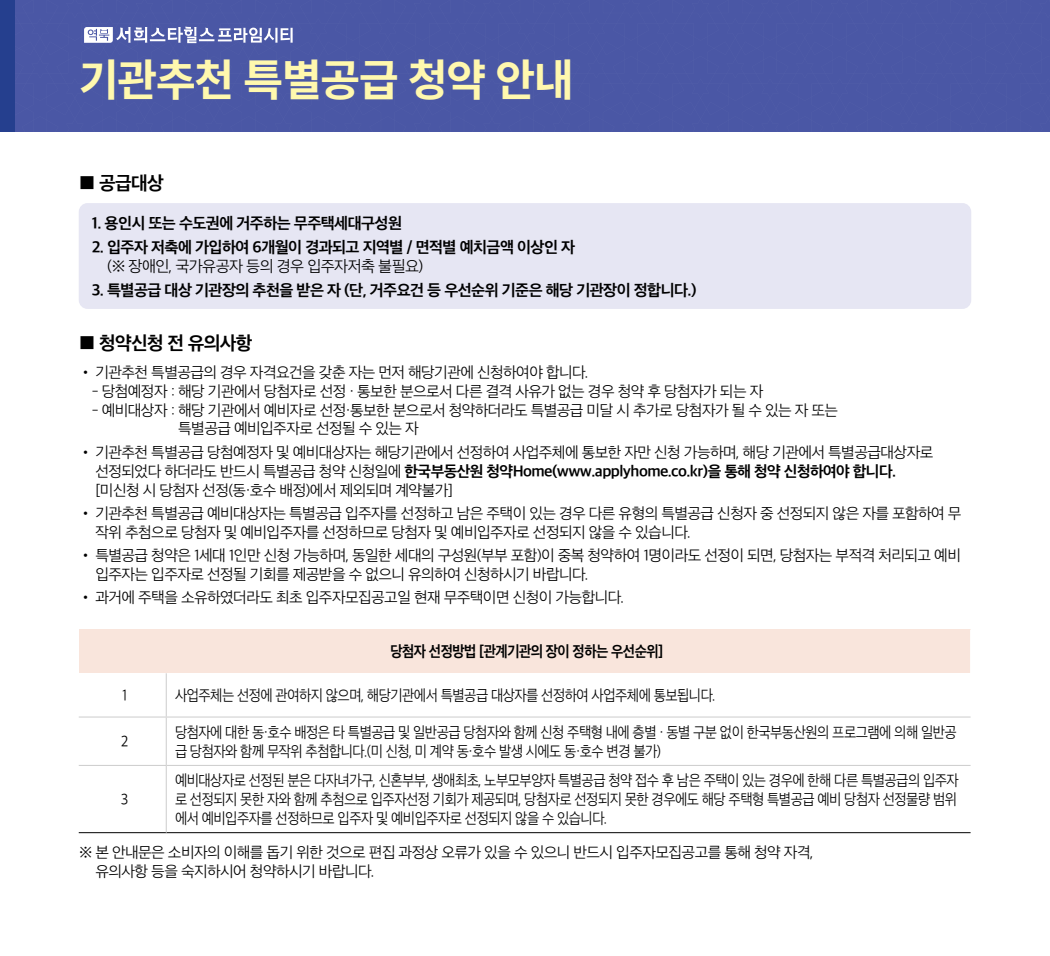
<style>
.page{position:relative;width:1050px;height:956px;background:#fff}
.page>*{position:absolute;margin:0;border:0;box-sizing:border-box;transform-origin:0 0}
.t1{font:700 43.75px "Noto Sans CJ Kkr";letter-spacing:-.04em;color:#fff8ae}
.t2{font:700 19.25px "Apple SD Gothic Neo";letter-spacing:-.035em;color:#000}
.본문{font:700 16.19px/19.4px "Apple SD Gothic Neo";letter-spacing:-.035em;color:#000}
.본문-2{font:300 15.75px/18.9px "Apple SD Gothic Neo";letter-spacing:-.035em;color:#000}
.본문-3{font:300 15.75px/18.9px "Apple SD Gothic Neo";letter-spacing:-.035em;color:#000;scale:.9 1}
.t3{font:700 15.75px "Apple SD Gothic Neo";letter-spacing:-.035em;color:#000;scale:.9 1}
.s1{font-weight:300}
.s2{font-weight:700}
</style>
<div class="page">
<div style="left:79px;top:203px;width:892px;height:106px;background:#e6e6f3;border-radius:9px"></div>
<div style="left:79px;top:629px;width:892px;height:44px;background:#f9e5dc"></div>
<hr style="left:79px;top:832px;width:87px;height:1px;background:#000">
<hr style="left:166px;top:832px;width:805px;height:1px;background:#000">
<hr style="left:166px;top:673px;width:1px;height:43px;background:#ccc">
<hr style="left:79px;top:716px;width:87px;height:1px;background:#ccc">
<hr style="left:166px;top:716px;width:805px;height:1px;background:#ccc">
<hr style="left:166px;top:717px;width:1px;height:48px;background:#ccc">
<hr style="left:79px;top:765px;width:87px;height:1px;background:#ccc">
<hr style="left:166px;top:765px;width:805px;height:1px;background:#ccc">
<hr style="left:166px;top:765px;width:1px;height:67px;background:#ccc">
<hr style="left:970px;top:629px;width:1px;height:44px;background:#fff">
<div style="left:15px;top:0;width:1035px;height:131px;background:#4a57a5"></div>
<div style="left:0;top:0;width:15px;height:131px;background:#253f8e"></div>
<svg style="left:84px;top:27px;width:209px;height:16px"></svg>
<p class="t1" style="left:79px;top:55px;width:497px">기관추천 특별공급 청약 안내</p>
<p class="t2" style="left:79px;top:169px;width:86px">■ 공급대상</p>
<p class="본문" style="left:92px;top:212px;width:312px">1. 용인시 또는 수도권에 거주하는 무주택세대구성원</p>
<p class="본문" style="left:107px;top:236px;width:469px;text-indent:-15px">2. 입주자 저축에 가입하여 6개월이 경과되고 지역별 / 면적별 예치금액 이상인 자 <span class="s1">(※ 장애인, 국가유공자 등의 경우 입주자저축 불필요)</span></p>
<p class="본문" style="left:92px;top:279px;width:606px">3. 특별공급 대상 기관장의 추천을 받은 자 (단, 거주요건 등 우선순위 기준은 해당 기관장이 정합니다.)</p>
<p class="t2" style="left:79px;top:329px;width:175px">■ 청약신청 전 유의사항</p>
<p class="본문-2" style="left:79px;top:361px;width:511px">• 기관추천 특별공급의 경우 자격요건을 갖춘 자는 먼저 해당기관에 신청하여야 합니다.</p>
<p class="본문-2" style="left:92px;top:380px;width:673px">- 당첨예정자 : 해당 기관에서 당첨자로 선정 · 통보한 분으로서 다른 결격 사유가 없는 경우 청약 후 당첨자가 되는 자</p>
<p class="본문-2" style="left:178px;top:399px;width:661px;text-indent:-86px">- 예비대상자 : 해당 기관에서 예비자로 선정·통보한 분으로서 청약하더라도 특별공급 미달 시 추가로 당첨자가 될 수 있는 자 또는 특별공급 예비입주자로 선정될 수 있는 자</p>
<p class="본문-2" style="left:95px;top:441px;width:839px;text-indent:-17px">• 기관추천 특별공급 당첨예정자 및 예비대상자는 해당기관에서 선정하여 사업주체에 통보한 자만 신청 가능하며, 해당 기관에서 특별공급대상자로 선정되었다 하더라도 반드시 특별공급 청약 신청일에 <span class="s2">한국부동산원 청약Home(www.applyhome.co.kr)을 통해 청약 신청하여야 합니다. </span>[미신청 시 당첨자 선정(동·호수 배정)에서 제외되며 계약불가]</p>
<p class="본문-2" style="left:95px;top:502px;width:868px;text-indent:-17px">• 기관추천 특별공급 예비대상자는 특별공급 입주자를 선정하고 남은 주택이 있는 경우 다른 유형의 특별공급 신청자 중 선정되지 않은 자를 포함하여 무 작위 추첨으로 당첨자 및 예비입주자를 선정하므로 당첨자 및 예비입주자로 선정되지 않을 수 있습니다.</p>
<p class="본문-2" style="left:95px;top:545px;width:867px;text-indent:-17px">• 특별공급 청약은 1세대 1인만 신청 가능하며, 동일한 세대의 구성원(부부 포함)이 중복 청약하여 1명이라도 선정이 되면, 당첨자는 부적격 처리되고 예비 입주자는 입주자로 선정될 기회를 제공받을 수 없으니 유의하여 신청하시기 바랍니다.</p>
<p class="본문-2" style="left:79px;top:587px;width:547px">• 과거에 주택을 소유하였더라도 최초 입주자모집공고일 현재 무주택이면 신청이 가능합니다.</p>
<p class="t3" style="left:390px;top:640px;width:305px">당첨자 선정방법 [관계기관의 장이 정하는 우선순위]</p>
<p class="본문-3" style="left:122px;top:685px;width:7px">1</p>
<p class="본문-3" style="left:175px;top:685px;width:602px">사업주체는 선정에 관여하지 않으며, 해당기관에서 특별공급 대상자를 선정하여 사업주체에 통보됩니다.</p>
<p class="본문-3" style="left:121px;top:731px;width:10px">2</p>
<p class="본문-3" style="left:175px;top:721px;width:870px">당첨자에 대한 동·호수 배정은 타 특별공급 및 일반공급 당첨자와 함께 신청 주택형 내에 층별 · 동별 구분 없이 한국부동산원의 프로그램에 의해 일반공 급 당첨자와 함께 무작위 추첨합니다.(미 신청, 미 계약 동·호수 발생 시에도 동·호수 변경 불가)</p>
<p class="본문-3" style="left:121px;top:788px;width:10px">3</p>
<p class="본문-3" style="left:175px;top:769px;width:872px;text-align:justify">예비대상자로 선정된 분은 다자녀가구, 신혼부부, 생애최초, 노부모부양자 특별공급 청약 접수 후 남은 주택이 있는 경우에 한해 다른 특별공급의 입주자 로 선정되지 못한 자와 함께 추첨으로 입주자선정 기회가 제공되며, 당첨자로 선정되지 못한 경우에도 해당 주택형 특별공급 예비 당첨자 선정물량 범위 에서 예비입주자를 선정하므로 입주자 및 예비입주자로 선정되지 않을 수 있습니다.</p>
<p class="본문-2" style="left:95px;top:841px;width:720px;text-indent:-17px">※ 본 안내문은 소비자의 이해를 돕기 위한 것으로 편집 과정상 오류가 있을 수 있으니 반드시 입주자모집공고를 통해 청약 자격, 유의사항 등을 숙지하시어 청약하시기 바랍니다.</p>
</div>
